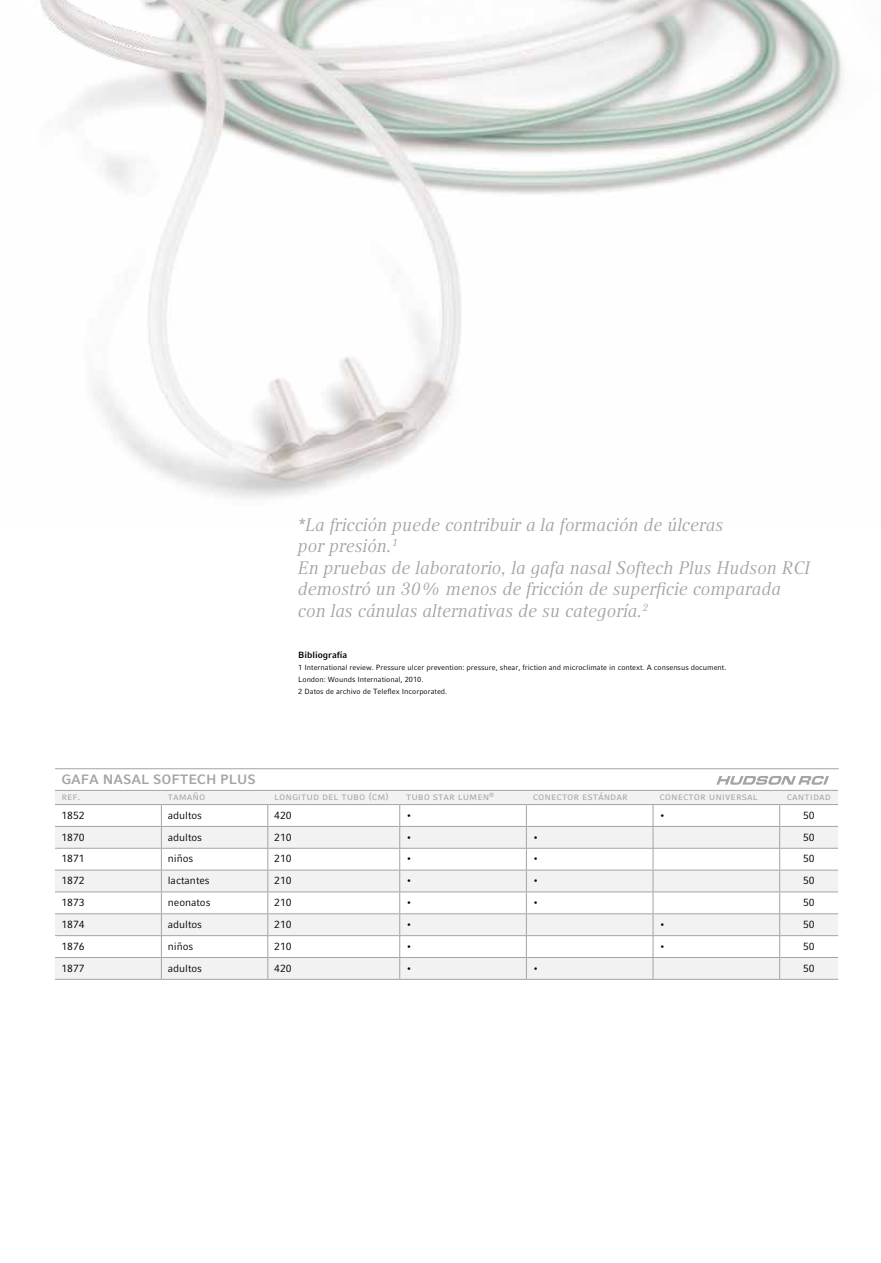
<style>
.page{position:relative;width:881px;height:1263px;background:#fff}
.page>*{position:absolute;margin:0;border:0;box-sizing:border-box;transform-origin:0 0}
.t1{font:italic 18px/21.6px "Compatil Text LT Pro";color:#a3a4a6}
.t2{font:700 13.5px "Compatil Fact LT Pro";color:#a3a4a4}
.t3{font:10.5px "Compatil Fact LT Pro";color:#000}
.t4{font:10.5px "Compatil Fact LT Pro";color:#a3a4a6}
.t5{font:700 9px "Compatil Fact LT Pro";color:#000}
.t6{font:7.5px/12px "Compatil Fact LT Pro";color:#000}
</style>
<div class="page">
<img style="left:40px;top:0;width:805px;height:499px">
<hr style="left:55px;top:768px;width:783px;height:1px;background:#a3a4a6">
<div style="left:55px;top:791px;width:782px;height:188px;background:#f2f2f3"></div>
<svg style="left:55px;top:805px;width:106px;height:152px"></svg>
<svg style="left:162px;top:805px;width:675px;height:152px"></svg>
<hr style="left:55px;top:790px;width:106px;height:1px;background:#a3a4a6">
<hr style="left:161px;top:790px;width:107px;height:1px;background:#a3a4a6">
<hr style="left:268px;top:790px;width:131px;height:1px;background:#a3a4a6">
<hr style="left:399px;top:790px;width:127px;height:1px;background:#a3a4a6">
<hr style="left:526px;top:790px;width:126px;height:1px;background:#a3a4a6">
<hr style="left:652px;top:790px;width:127px;height:1px;background:#a3a4a6">
<hr style="left:779px;top:790px;width:58px;height:1px;background:#a3a4a6">
<hr style="left:55px;top:804px;width:106px;height:1px;background:#a3a4a6">
<hr style="left:161px;top:804px;width:107px;height:1px;background:#a3a4a6">
<hr style="left:268px;top:804px;width:131px;height:1px;background:#a3a4a6">
<hr style="left:399px;top:804px;width:127px;height:1px;background:#a3a4a6">
<hr style="left:526px;top:804px;width:126px;height:1px;background:#a3a4a6">
<hr style="left:652px;top:804px;width:127px;height:1px;background:#a3a4a6">
<hr style="left:779px;top:804px;width:58px;height:1px;background:#a3a4a6">
<hr style="left:55px;top:826px;width:106px;height:1px;background:#a3a4a6">
<hr style="left:161px;top:826px;width:107px;height:1px;background:#a3a4a6">
<hr style="left:268px;top:826px;width:131px;height:1px;background:#a3a4a6">
<hr style="left:399px;top:826px;width:127px;height:1px;background:#a3a4a6">
<hr style="left:526px;top:826px;width:126px;height:1px;background:#a3a4a6">
<hr style="left:652px;top:826px;width:127px;height:1px;background:#a3a4a6">
<hr style="left:779px;top:826px;width:58px;height:1px;background:#a3a4a6">
<hr style="left:55px;top:848px;width:106px;height:1px;background:#a3a4a6">
<hr style="left:161px;top:848px;width:107px;height:1px;background:#a3a4a6">
<hr style="left:268px;top:848px;width:131px;height:1px;background:#a3a4a6">
<hr style="left:399px;top:848px;width:127px;height:1px;background:#a3a4a6">
<hr style="left:526px;top:848px;width:126px;height:1px;background:#a3a4a6">
<hr style="left:652px;top:848px;width:127px;height:1px;background:#a3a4a6">
<hr style="left:779px;top:848px;width:58px;height:1px;background:#a3a4a6">
<hr style="left:55px;top:870px;width:106px;height:1px;background:#a3a4a6">
<hr style="left:161px;top:870px;width:107px;height:1px;background:#a3a4a6">
<hr style="left:268px;top:870px;width:131px;height:1px;background:#a3a4a6">
<hr style="left:399px;top:870px;width:127px;height:1px;background:#a3a4a6">
<hr style="left:526px;top:870px;width:126px;height:1px;background:#a3a4a6">
<hr style="left:652px;top:870px;width:127px;height:1px;background:#a3a4a6">
<hr style="left:779px;top:870px;width:58px;height:1px;background:#a3a4a6">
<hr style="left:55px;top:891px;width:106px;height:1px;background:#a3a4a6">
<hr style="left:161px;top:891px;width:107px;height:1px;background:#a3a4a6">
<hr style="left:268px;top:891px;width:131px;height:1px;background:#a3a4a6">
<hr style="left:399px;top:891px;width:127px;height:1px;background:#a3a4a6">
<hr style="left:526px;top:891px;width:126px;height:1px;background:#a3a4a6">
<hr style="left:652px;top:891px;width:127px;height:1px;background:#a3a4a6">
<hr style="left:779px;top:891px;width:58px;height:1px;background:#a3a4a6">
<hr style="left:55px;top:913px;width:106px;height:1px;background:#a3a4a6">
<hr style="left:161px;top:913px;width:107px;height:1px;background:#a3a4a6">
<hr style="left:268px;top:913px;width:131px;height:1px;background:#a3a4a6">
<hr style="left:399px;top:913px;width:127px;height:1px;background:#a3a4a6">
<hr style="left:526px;top:913px;width:126px;height:1px;background:#a3a4a6">
<hr style="left:652px;top:913px;width:127px;height:1px;background:#a3a4a6">
<hr style="left:779px;top:913px;width:58px;height:1px;background:#a3a4a6">
<hr style="left:55px;top:935px;width:106px;height:1px;background:#a3a4a6">
<hr style="left:161px;top:935px;width:107px;height:1px;background:#a3a4a6">
<hr style="left:268px;top:935px;width:131px;height:1px;background:#a3a4a6">
<hr style="left:399px;top:935px;width:127px;height:1px;background:#a3a4a6">
<hr style="left:526px;top:935px;width:126px;height:1px;background:#a3a4a6">
<hr style="left:652px;top:935px;width:127px;height:1px;background:#a3a4a6">
<hr style="left:779px;top:935px;width:58px;height:1px;background:#a3a4a6">
<hr style="left:55px;top:957px;width:106px;height:1px;background:#a3a4a6">
<hr style="left:161px;top:957px;width:107px;height:1px;background:#a3a4a6">
<svg style="left:161px;top:805px;width:1px;height:174px"></svg>
<hr style="left:268px;top:957px;width:131px;height:1px;background:#a3a4a6">
<svg style="left:267px;top:805px;width:1px;height:174px"></svg>
<hr style="left:399px;top:957px;width:127px;height:1px;background:#a3a4a6">
<svg style="left:399px;top:805px;width:1px;height:174px"></svg>
<hr style="left:526px;top:957px;width:126px;height:1px;background:#a3a4a6">
<svg style="left:526px;top:805px;width:1px;height:174px"></svg>
<hr style="left:652px;top:957px;width:127px;height:1px;background:#a3a4a6">
<svg style="left:652px;top:805px;width:1px;height:174px"></svg>
<hr style="left:779px;top:957px;width:58px;height:1px;background:#a3a4a6">
<svg style="left:779px;top:805px;width:1px;height:174px"></svg>
<hr style="left:55px;top:979px;width:106px;height:1px;background:#a3a4a6">
<hr style="left:161px;top:979px;width:107px;height:1px;background:#a3a4a6">
<hr style="left:268px;top:979px;width:131px;height:1px;background:#a3a4a6">
<hr style="left:399px;top:979px;width:127px;height:1px;background:#a3a4a6">
<hr style="left:526px;top:979px;width:126px;height:1px;background:#a3a4a6">
<hr style="left:652px;top:979px;width:127px;height:1px;background:#a3a4a6">
<hr style="left:779px;top:979px;width:58px;height:1px;background:#a3a4a6">
<svg style="left:716px;top:776px;width:112px;height:9px"></svg>
<p class="t1" style="left:298px;top:514px;width:513px">*La fricción puede contribuir a la formación de úlceras<br>por presión.<sup>1<br></sup>En pruebas de laboratorio, la gafa nasal Softech Plus Hudson RCI demostró un 30% menos de fricción de superficie comparada con las cánulas alternativas de su categoría.<sup>2</sup></p>
<p class="t5" style="left:298px;top:650px;width:51px">BIBLIOGRAFÍA</p>
<p class="t6" style="left:298px;top:662px;width:429px">1 International review. Pressure ulcer prevention: pressure, shear, friction and microclimate in context. A consensus document.<br>London: Wounds International, 2010.<br>2 Datos de archivo de Teleflex Incorporated.</p>
<p class="t2" style="left:61px;top:771px;width:11px">GAFA</p>
<p class="t2" style="left:103px;top:771px;width:10px">NASAL</p>
<p class="t2" style="left:153px;top:771px;width:10px">SOFTEC</p>
<p class="t2" style="left:206px;top:771px;width:47px">H PLUS</p>
<p class="t4" style="left:61px;top:790px;width:21px">Ref.</p>
<p class="t4" style="left:168px;top:790px;width:39px">Tamaño</p>
<p class="t4" style="left:274px;top:790px;width:116px">longitud del tubo (CM)</p>
<p class="t4" style="left:406px;top:790px;width:90px">tubo star lumen<sup>®</sup></p>
<p class="t4" style="left:532px;top:790px;width:95px">conector estándar</p>
<p class="t4" style="left:659px;top:790px;width:100px">conector universal</p>
<p class="t4" style="left:786px;top:790px;width:29px">CANTIDAD</p>
<p class="t3" style="left:61px;top:809px;width:25px">1852</p>
<p class="t3" style="left:168px;top:809px;width:36px">adultos</p>
<p class="t3" style="left:274px;top:809px;width:19px">420</p>
<p class="t3" style="left:406px;top:809px;width:7px">•</p>
<p class="t3" style="left:659px;top:809px;width:7px">•</p>
<p class="t3" style="left:802px;top:809px;width:13px">50</p>
<p class="t3" style="left:61px;top:831px;width:25px">1870</p>
<p class="t3" style="left:168px;top:831px;width:36px">adultos</p>
<p class="t3" style="left:274px;top:831px;width:19px">210</p>
<p class="t3" style="left:406px;top:831px;width:7px">•</p>
<p class="t3" style="left:532px;top:831px;width:7px">•</p>
<p class="t3" style="left:802px;top:831px;width:13px">50</p>
<p class="t3" style="left:61px;top:853px;width:25px">1871</p>
<p class="t3" style="left:168px;top:853px;width:27px">niños</p>
<p class="t3" style="left:274px;top:853px;width:19px">210</p>
<p class="t3" style="left:406px;top:853px;width:7px">•</p>
<p class="t3" style="left:532px;top:853px;width:7px">•</p>
<p class="t3" style="left:802px;top:853px;width:13px">50</p>
<p class="t3" style="left:61px;top:874px;width:25px">1872</p>
<p class="t3" style="left:168px;top:874px;width:43px">lactantes</p>
<p class="t3" style="left:274px;top:874px;width:19px">210</p>
<p class="t3" style="left:406px;top:874px;width:7px">•</p>
<p class="t3" style="left:532px;top:874px;width:7px">•</p>
<p class="t3" style="left:802px;top:874px;width:13px">50</p>
<p class="t3" style="left:61px;top:896px;width:25px">1873</p>
<p class="t3" style="left:168px;top:896px;width:44px">neonatos</p>
<p class="t3" style="left:274px;top:896px;width:19px">210</p>
<p class="t3" style="left:406px;top:896px;width:7px">•</p>
<p class="t3" style="left:532px;top:896px;width:7px">•</p>
<p class="t3" style="left:802px;top:896px;width:13px">50</p>
<p class="t3" style="left:61px;top:918px;width:25px">1874</p>
<p class="t3" style="left:168px;top:918px;width:36px">adultos</p>
<p class="t3" style="left:274px;top:918px;width:19px">210</p>
<p class="t3" style="left:406px;top:918px;width:7px">•</p>
<p class="t3" style="left:659px;top:918px;width:7px">•</p>
<p class="t3" style="left:802px;top:918px;width:13px">50</p>
<p class="t3" style="left:61px;top:940px;width:25px">1876</p>
<p class="t3" style="left:168px;top:940px;width:27px">niños</p>
<p class="t3" style="left:274px;top:940px;width:19px">210</p>
<p class="t3" style="left:406px;top:940px;width:7px">•</p>
<p class="t3" style="left:659px;top:940px;width:7px">•</p>
<p class="t3" style="left:802px;top:940px;width:13px">50</p>
<p class="t3" style="left:61px;top:962px;width:25px">1877</p>
<p class="t3" style="left:168px;top:962px;width:36px">adultos</p>
<p class="t3" style="left:274px;top:962px;width:19px">420</p>
<p class="t3" style="left:406px;top:962px;width:7px">•</p>
<p class="t3" style="left:532px;top:962px;width:7px">•</p>
<p class="t3" style="left:802px;top:962px;width:13px">50</p>
</div>
